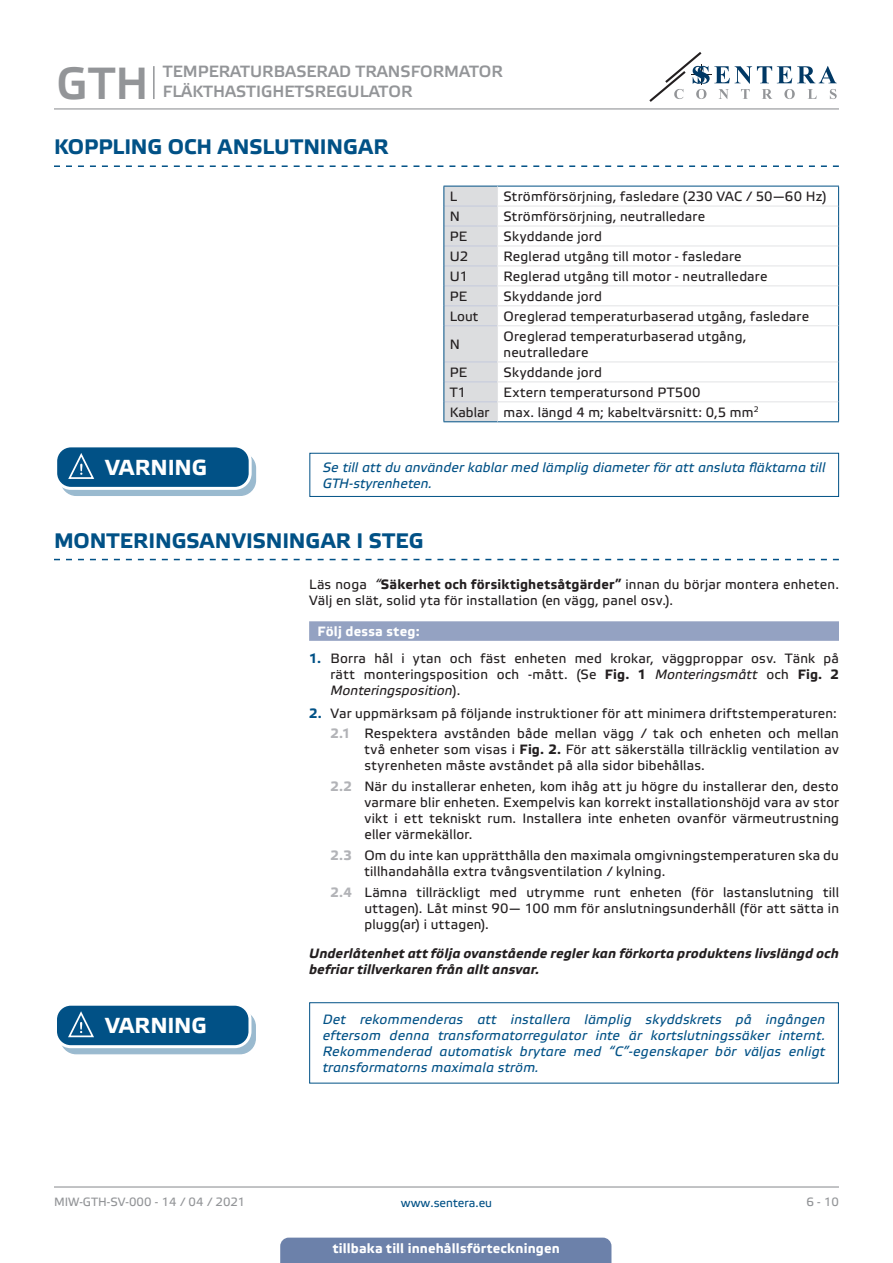
<style>
.page{position:relative;width:893px;height:1263px;background:#fff}
.page>*{position:absolute;margin:0;border:0;box-sizing:border-box;transform-origin:0 0}
.t1{font:45px "Etelka Medium Pro";color:#939598}
.t2{font:700 21.75px "Etelka Text Pro";letter-spacing:-.01em;color:#fff}
.t3{font:700 21px "Etelka Text Pro";color:#015186}
.t4{font:16.2px "Etelka Medium Pro";color:#939598}
.body{font:13.5px/16.2px "Etelka Text Pro";letter-spacing:.015em;color:#231f20;text-align:justify}
.table_text{font:13.5px/16.2px "Etelka Text Pro";letter-spacing:.015em;color:#231f20}
.Attention_text{font:italic 13.5px/16.2px "Etelka Text Pro";letter-spacing:.02em;color:#015186;text-align:justify}
.body-2{font:italic 700 13.5px/16.2px "Etelka Text Pro";letter-spacing:.01em;color:#231f20}
.attention{font:italic 13.5px/16.2px "Etelka Text Pro";letter-spacing:.01em;color:#015186}
.Number-roman{font:700 13.5px "Etelka Text Pro";letter-spacing:.01em;color:#fff}
.Body_text{font:13.5px "Etelka Text Pro";color:#231f20}
.t5{font:12px "Etelka Text Pro";color:#939598}
.t6{font:12px "Etelka Text Pro";color:#015186}
.s1{font-style:italic}
.s2{font-weight:700}
.s3{font-weight:700;color:#015186}
.s4{font-weight:700;color:#b2b3b7}
</style>
<div class="page">
<hr style="left:54px;top:108px;width:785px;height:1px;background:#939598">
<hr style="left:54px;top:1186px;width:785px;height:1px;background:#939598">
<svg style="left:649px;top:52px;width:188px;height:50px"></svg>
<div style="left:280px;top:1237px;width:331px;height:26px;background:#6c81aa"></div>
<svg style="left:54px;top:165px;width:785px;height:2px"></svg>
<svg style="left:498px;top:207px;width:340px;height:194px"></svg>
<hr style="left:497px;top:186px;width:342px;height:1px;background:#015186">
<svg style="left:838px;top:186px;width:1px;height:140px"></svg>
<hr style="left:838px;top:326px;width:1px;height:36px;background:#015186">
<svg style="left:838px;top:362px;width:1px;height:59px"></svg>
<hr style="left:497px;top:421px;width:342px;height:1px;background:#015186">
<hr style="left:497px;top:206px;width:341px;height:1px;background:#e2e3e5">
<hr style="left:497px;top:226px;width:341px;height:1px;background:#e2e3e5">
<hr style="left:497px;top:246px;width:341px;height:1px;background:#e2e3e5">
<hr style="left:497px;top:266px;width:341px;height:1px;background:#e2e3e5">
<hr style="left:497px;top:285px;width:341px;height:1px;background:#e2e3e5">
<hr style="left:497px;top:305px;width:341px;height:1px;background:#e2e3e5">
<hr style="left:497px;top:325px;width:341px;height:1px;background:#e2e3e5">
<hr style="left:497px;top:362px;width:341px;height:1px;background:#e2e3e5">
<hr style="left:497px;top:381px;width:341px;height:1px;background:#e2e3e5">
<hr style="left:497px;top:401px;width:341px;height:1px;background:#e2e3e5">
<svg style="left:443px;top:186px;width:55px;height:236px;background:#d6d9dd"></svg>
<div style="left:61px;top:453px;width:194px;height:42px;background:#9abacf;border-radius:15px"></div>
<div style="left:60px;top:452px;width:196px;height:44px;border:1px solid #015186;border-radius:15px"></div>
<div style="left:56px;top:446px;width:194px;height:42px;background:#015186;border-radius:15px"></div>
<div style="left:54px;top:444px;width:198px;height:46px;border:3px solid #fff;border-radius:15px"></div>
<svg style="left:67px;top:453px;width:38px;height:36px"></svg>
<div style="left:309px;top:453px;width:530px;height:44px;border:1px solid #015186"></div>
<svg style="left:54px;top:559px;width:785px;height:1px"></svg>
<div style="left:309px;top:621px;width:530px;height:20px;background:#94a2c2"></div>
<div style="left:309px;top:1002px;width:530px;height:81px;border:1px solid #015186"></div>
<svg style="left:61px;top:1011px;width:194px;height:43px"></svg>
<div style="left:60px;top:1010px;width:196px;height:44px;border:1px solid #015186;border-radius:15px"></div>
<div style="left:56px;top:1004px;width:194px;height:43px;background:#015186;border-radius:15px"></div>
<div style="left:54px;top:1003px;width:197px;height:45px;border:3px solid #fff;border-radius:15px"></div>
<svg style="left:67px;top:1011px;width:39px;height:44px"></svg>
<hr style="left:153px;top:66px;width:2px;height:33px;background:#939598">
<h1 class="t1" style="left:57px;top:59px;width:94px">GTH</h1>
<p class="t4" style="left:163px;top:63px;width:342px">TEMPERATURBASERAD TRANSFORMATOR</p>
<p class="t4" style="left:163px;top:83px;width:251px">FLÄKTHASTIGHETSREGULATOR</p>
<p class="t3" style="left:54px;top:135px;width:336px">KOPPLING OCH ANSLUTNINGAR</p>
<p class="Body_text" style="left:450px;top:189px;width:9px">L</p>
<p class="table_text" style="left:503px;top:189px;width:324px">Strömförsörjning, fasledare (230 VAC / 50—60 Hz)</p>
<p class="Body_text" style="left:450px;top:209px;width:12px">N</p>
<p class="table_text" style="left:503px;top:209px;width:203px">Strömförsörjning, neutralledare</p>
<p class="Body_text" style="left:450px;top:229px;width:19px">PE</p>
<p class="table_text" style="left:503px;top:229px;width:100px">Skyddande jord</p>
<p class="Body_text" style="left:450px;top:249px;width:20px">U2</p>
<p class="table_text" style="left:503px;top:249px;width:240px">Reglerad utgång till motor - fasledare</p>
<p class="Body_text" style="left:450px;top:269px;width:20px">U1</p>
<p class="table_text" style="left:503px;top:269px;width:266px">Reglerad utgång till motor - neutralledare</p>
<p class="Body_text" style="left:450px;top:289px;width:19px">PE</p>
<p class="table_text" style="left:503px;top:289px;width:100px">Skyddande jord</p>
<p class="Body_text" style="left:450px;top:309px;width:30px">Lout</p>
<p class="table_text" style="left:503px;top:309px;width:307px">Oreglerad temperaturbaserad utgång, fasledare</p>
<p class="Body_text" style="left:450px;top:337px;width:12px">N</p>
<p class="table_text" style="left:503px;top:329px;width:244px">Oreglerad temperaturbaserad utgång, neutralledare</p>
<p class="Body_text" style="left:450px;top:365px;width:19px">PE</p>
<p class="table_text" style="left:503px;top:365px;width:100px">Skyddande jord</p>
<p class="Body_text" style="left:450px;top:385px;width:18px">T1</p>
<p class="table_text" style="left:503px;top:385px;width:199px">Extern temperatursond PT500</p>
<p class="Body_text" style="left:450px;top:405px;width:41px">Kablar</p>
<p class="table_text" style="left:503px;top:405px;width:257px">max. längd 4 m; kabeltvärsnitt: 0,5 mm<sup>2</sup></p>
<p class="t2" style="left:106px;top:455px;width:103px">VARNING</p>
<p class="attention" style="left:323px;top:460px;width:504px">Se till att du använder kablar med lämplig diameter för att ansluta fläktarna till<br>GTH-styrenheten.</p>
<p class="t3" style="left:54px;top:529px;width:371px">MONTERINGSANVISNINGAR I STEG</p>
<p class="body" style="left:309px;top:577px;width:531px">Läs noga <span class="s1">“</span><span class="s2">Säkerhet och försiktighetsåtgärder”</span> innan du börjar montera enheten.<br>Välj en slät, solid yta för installation (en vägg, panel osv.).</p>
<p class="Number-roman" style="left:318px;top:624px;width:104px">Följ dessa steg:</p>
<p class="body" style="left:330px;top:651px;width:510px;text-indent:-21px"><span class="s3">1.</span> Borra hål i ytan och fäst enheten med krokar, väggproppar osv. Tänk på rätt monteringsposition och -mått. (Se <span class="s2">Fig. 1</span> <span class="s1">Monteringsmått</span> och <span class="s2">Fig. 2<br></span><span class="s1">Monteringsposition</span>).</p>
<p class="body" style="left:309px;top:706px;width:529px"><span class="s3">2.</span> Var uppmärksam på följande instruktioner för att minimera driftstemperaturen:</p>
<p class="body" style="left:364px;top:726px;width:476px;text-indent:-34px"><span class="s4">2.1</span> Respektera avstånden både mellan vägg / tak och enheten och mellan två enheter som visas i <span class="s2">Fig. 2.</span> För att säkerställa tillräcklig ventilation av styrenheten måste avståndet på alla sidor bibehållas.</p>
<p class="body" style="left:364px;top:779px;width:476px;text-indent:-34px"><span class="s4">2.2</span> När du installerar enheten, kom ihåg att ju högre du installerar den, desto varmare blir enheten. Exempelvis kan korrekt installationshöjd vara av stor vikt i ett tekniskt rum. Installera inte enheten ovanför värmeutrustning eller värmekällor.</p>
<p class="body" style="left:364px;top:848px;width:476px;text-indent:-34px"><span class="s4">2.3</span> Om du inte kan upprätthålla den maximala omgivningstemperaturen ska du tillhandahålla extra tvångsventilation / kylning.</p>
<p class="body" style="left:364px;top:885px;width:476px;text-indent:-34px"><span class="s4">2.4</span> Lämna tillräckligt med utrymme runt enheten (för lastanslutning till uttagen). Låt minst 90— 100 mm för anslutningsunderhåll (för att sätta in plugg(ar) i uttagen).</p>
<p class="body-2" style="left:309px;top:946px;width:531px">Underlåtenhet att följa ovanstående regler kan förkorta produktens livslängd och befriar tillverkaren från allt ansvar.</p>
<p class="Attention_text" style="left:323px;top:1011px;width:504px">Det rekommenderas att installera lämplig skyddskrets på ingången eftersom denna transformatorregulator inte är kortslutningssäker internt.<br>Rekommenderad automatisk brytare med “C”-egenskaper bör väljas enligt transformatorns maximala ström.</p>
<p class="t2" style="left:105px;top:1013px;width:103px">VARNING</p>
<p class="t5" style="left:54px;top:1195px;width:193px">MIW-GTH-SV-000 - 14 / 04 / 2021</p>
<p class="t6" style="left:401px;top:1196px;width:93px">www.sentera.eu</p>
<p class="t5" style="left:806px;top:1195px;width:34px">6 - 10</p>
<p class="Number-roman" style="left:333px;top:1240px;width:229px">tillbaka till innehållsförteckningen</p>
</div>
